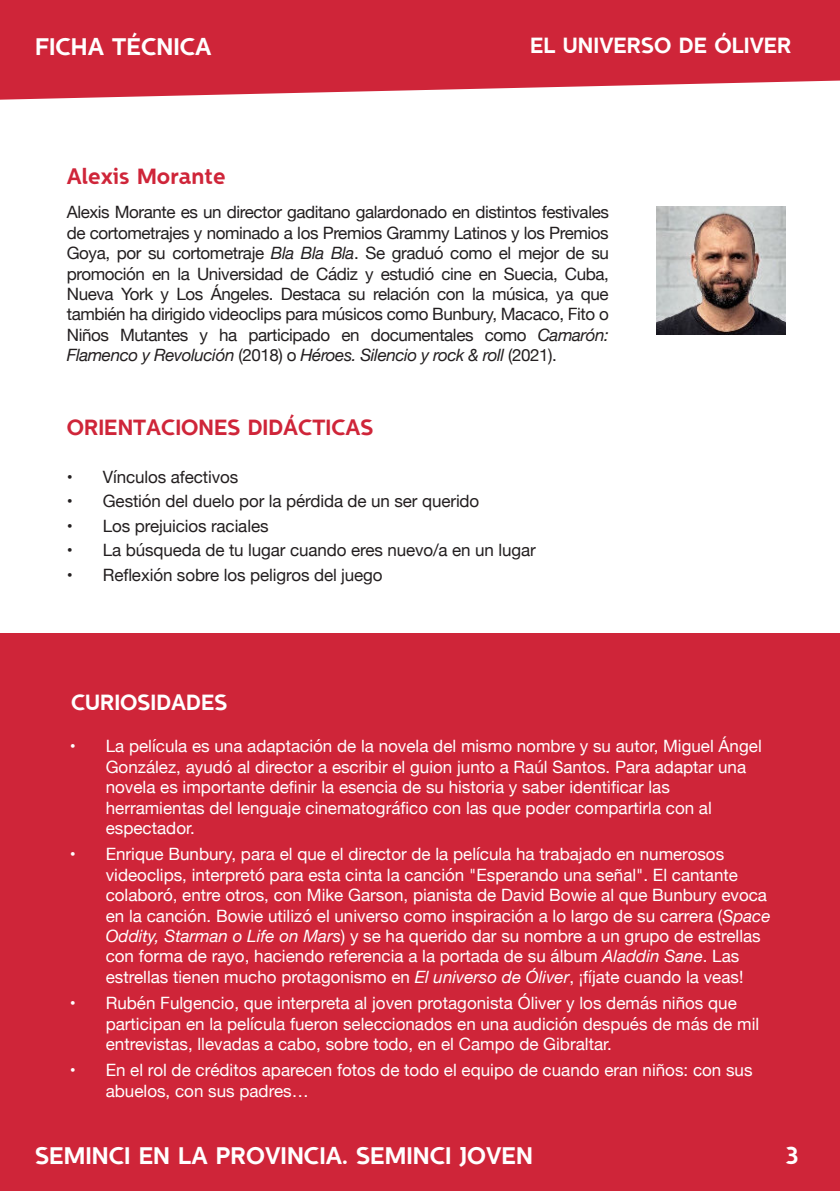
<style>
.page{position:relative;width:840px;height:1191px;background:#fff}
.page>*{position:absolute;margin:0;border:0;box-sizing:border-box;transform-origin:0 0}
.t1{font:24px "SEMINCISANS Regular";color:#fff}
.t2{font:22px "SEMINCISANS Regular";color:#cf2539}
.t3{font:22px "SEMINCISANS Regular";color:#fff}
.t4{font:17px/20.4px "Helvetica Neue";color:#fff}
.t5{font:17px/20.4px "Helvetica Neue";letter-spacing:-.005em;color:#231f20;text-align:justify}
.s1{font-style:italic}
</style>
<div class="page">
<div style="left:0;top:633px;width:839px;height:558px;background:#cf2539"></div>
<svg style="left:0;top:0;width:839px;height:100px;background:#d33a4c"></svg>
<img style="left:656px;top:206px;width:129px;height:128px">
<h1 class="t1" style="left:35px;top:32px;width:178px">FICHA TÉCNICA</h1>
<p class="t3" style="left:530px;top:32px;width:263px">EL UNIVERSO DE ÓLIVER</p>
<p class="t2" style="left:67px;top:164px;width:160px">Alexis Morante</p>
<p class="t5" style="left:67px;top:203px;width:543px">Alexis Morante es un director gaditano galardonado en distintos festivales de cortometrajes y nominado a los Premios Grammy Latinos y los Premios Goya, por su cortometraje <span class="s1">Bla Bla Bla</span>. Se graduó como el mejor de su promoción en la Universidad de Cádiz y estudió cine en Suecia, Cuba, Nueva York y Los Ángeles. Destaca su relación con la música, ya que también ha dirigido videoclips para músicos como Bunbury, Macaco, Fito o Niños Mutantes y ha participado en documentales como <span class="s1">Camarón:<br>Flamenco y Revolución</span> (2018) o <span class="s1">Héroes. Silencio y rock &amp; roll</span> (2021).</p>
<p class="t2" style="left:67px;top:414px;width:308px">ORIENTACIONES DIDÁCTICAS</p>
<p class="t5" style="left:67px;top:467px;width:173px">• Vínculos afectivos</p>
<p class="t5" style="left:67px;top:492px;width:414px">• Gestión del duelo por la pérdida de un ser querido</p>
<p class="t5" style="left:67px;top:516px;width:203px">• Los prejuicios raciales</p>
<p class="t5" style="left:67px;top:541px;width:470px">• La búsqueda de tu lugar cuando eres nuevo/a en un lugar</p>
<p class="t5" style="left:67px;top:565px;width:317px">• Reflexión sobre los peligros del juego</p>
<p class="t3" style="left:71px;top:689px;width:158px">CURIOSIDADES</p>
<p class="t4" style="left:106px;top:737px;width:657px;text-indent:-36px">• La película es una adaptación de la novela del mismo nombre y su autor, Miguel Ángel González, ayudó al director a escribir el guion junto a Raúl Santos. Para adaptar una novela es importante definir la esencia de su historia y saber identificar las herramientas del lenguaje cinematográfico con las que poder compartirla con al espectador.</p>
<p class="t4" style="left:106px;top:845px;width:666px;text-indent:-36px">• Enrique Bunbury, para el que el director de la película ha trabajado en numerosos videoclips, interpretó para esta cinta la canción "Esperando una señal". El cantante colaboró, entre otros, con Mike Garson, pianista de David Bowie al que Bunbury evoca en la canción. Bowie utilizó el universo como inspiración a lo largo de su carrera (<span class="s1">Space Oddity, Starman o Life on Mars</span>) y se ha querido dar su nombre a un grupo de estrellas con forma de rayo, haciendo referencia a la portada de su álbum <span class="s1">Aladdin Sane</span>. Las estrellas tienen mucho protagonismo en <span class="s1">El universo de Óliver</span>, ¡fíjate cuando la veas!</p>
<p class="t4" style="left:106px;top:994px;width:654px;text-indent:-36px">• Rubén Fulgencio, que interpreta al joven protagonista Óliver y los demás niños que participan en la película fueron seleccionados en una audición después de más de mil entrevistas, llevadas a cabo, sobre todo, en el Campo de Gibraltar.</p>
<p class="t4" style="left:106px;top:1061px;width:648px;text-indent:-36px">• En el rol de créditos aparecen fotos de todo el equipo de cuando eran niños: con sus abuelos, con sus padres…</p>
<h1 class="t1" style="left:35px;top:1141px;width:499px">SEMINCI EN LA PROVINCIA. SEMINCI JOVEN</h1>
<h1 class="t1" style="left:784px;top:1141px;width:15px">3</h1>
</div>
